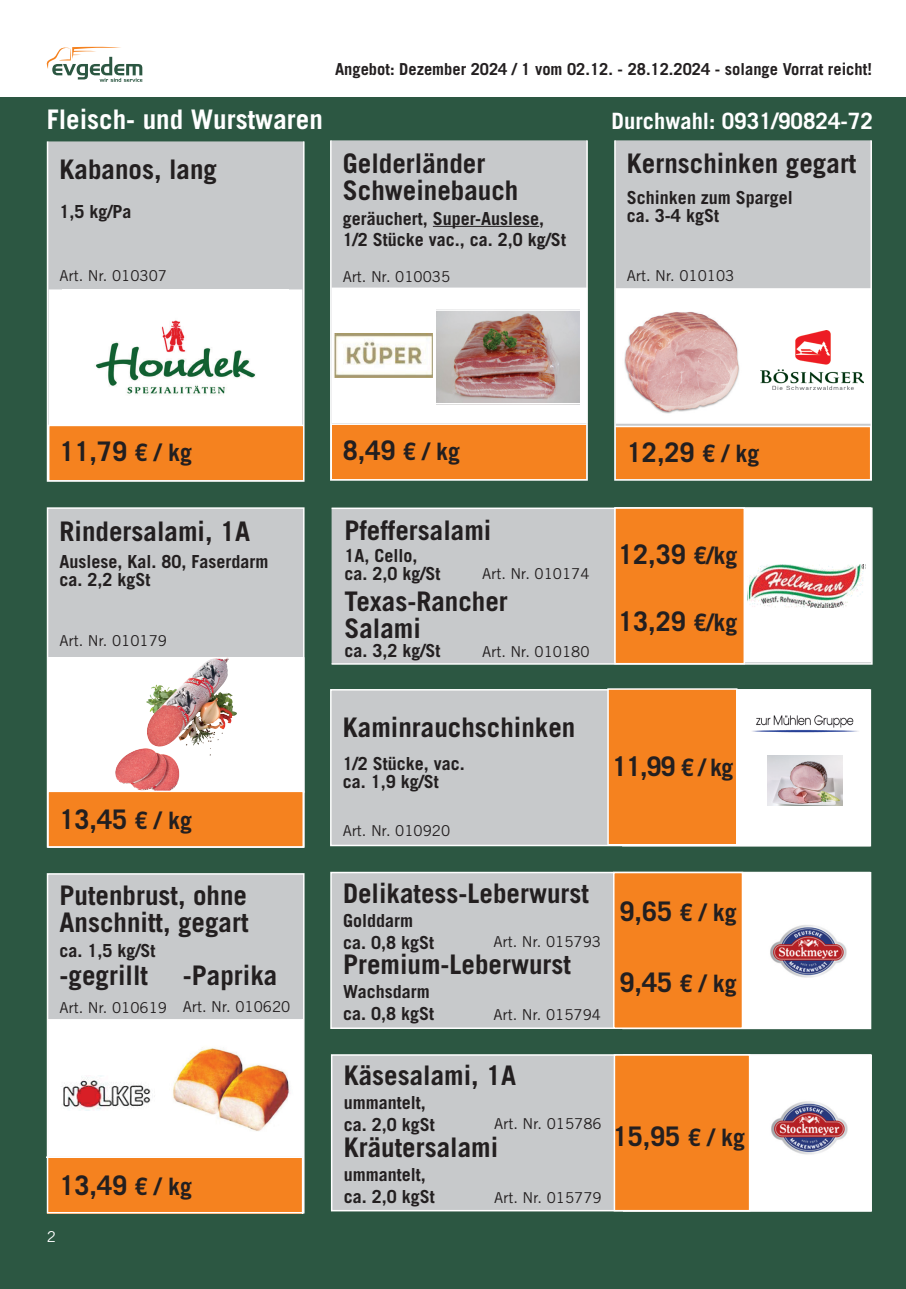
<style>
.page{position:relative;width:906px;height:1289px;background:#fff}
.page>*{position:absolute;margin:0;border:0;box-sizing:border-box;transform-origin:0 0}
.t1{font:700 27px/27px "Trade Gothic LT Std";color:#231f20}
.t2{font:700 27px "Trade Gothic LT Std";color:#fff}
.t3{font:700 22.5px "Trade Gothic LT Std";color:#fff}
.t4{font:700 18px/18px "Trade Gothic LT Std";color:#231f20}
.t5{font:700 16.5px "Trade Gothic LT Std";color:#231f20}
.t6{font:15px "Trade Gothic LT Std";color:#231f20}
.t7{font:15px "Trade Gothic LT Std";color:#fff}
.s1{font-size:24px}
</style>
<div class="page">
<div style="left:0;top:98px;width:906px;height:1190px;background:#2c5742"></div>
<svg style="left:46px;top:46px;width:96px;height:36px"></svg>
<div style="left:330px;top:689px;width:540px;height:157px;background:#c7c9cb;border:2px solid #fff"></div>
<div style="left:622px;top:689px;width:249px;height:157px;background:#fff"></div>
<div style="left:607px;top:688px;width:130px;height:157px;background:#f5821f;border:2px solid #fff"></div>
<img style="left:767px;top:755px;width:76px;height:50px">
<img style="left:745px;top:696px;width:120px;height:37px">
<svg style="left:614px;top:140px;width:258px;height:341px;background:#d3b8a1"></svg>
<div style="left:615px;top:288px;width:256px;height:136px;background:#fff;border:2px solid #fff"></div>
<img style="left:624px;top:312px;width:116px;height:102px">
<img style="left:760px;top:330px;width:103px;height:59px">
<div style="left:331px;top:1054px;width:540px;height:157px;background:#c7c9cb;border:2px solid #fff"></div>
<div style="left:623px;top:1054px;width:249px;height:157px;background:#fff;border:2px solid #fff"></div>
<div style="left:613px;top:1054px;width:137px;height:157px;background:#f5821f;border:2px solid #fff"></div>
<img style="left:771px;top:1101px;width:77px;height:54px">
<div style="left:330px;top:871px;width:540px;height:157px;background:#c7c9cb;border:2px solid #fff"></div>
<div style="left:622px;top:872px;width:249px;height:157px;background:#fff"></div>
<div style="left:613px;top:871px;width:130px;height:157px;background:#f5821f;border:2px solid #fff"></div>
<img style="left:770px;top:925px;width:77px;height:53px">
<svg style="left:330px;top:140px;width:258px;height:341px;background:#d3b79f"></svg>
<hr style="left:433px;top:226px;width:106px;height:1px;background:#231f20">
<div style="left:331px;top:287px;width:256px;height:136px;background:#fff;border:2px solid #fff"></div>
<div style="left:334px;top:326px;width:100px;height:59px;background:linear-gradient(to right,#fff,#fff)"></div>
<img style="left:336px;top:334px;width:95px;height:43px">
<div style="left:333px;top:325px;width:101px;height:61px;border:2px solid #fff"></div>
<img style="left:437px;top:312px;width:142px;height:89px">
<div style="left:434px;top:309px;width:148px;height:95px;border:2px solid #fff"></div>
<svg style="left:46px;top:141px;width:259px;height:341px;background:#d2b79f"></svg>
<div style="left:49px;top:290px;width:252px;height:134px;background:#fff"></div>
<img style="left:95px;top:320px;width:161px;height:74px">
<div style="left:49px;top:289px;width:253px;height:136px;border:2px solid #fff"></div>
<div style="left:47px;top:507px;width:257px;height:340px;background:#c7c9cb;border:2px solid #fff"></div>
<svg style="left:51px;top:660px;width:250px;height:129px;background:#f5e6e4"></svg>
<img style="left:147px;top:660px;width:80px;height:40px">
<div style="left:48px;top:657px;width:256px;height:135px;border:2px solid #fff"></div>
<div style="left:47px;top:790px;width:257px;height:57px;background:#f5821f;border:2px solid #fff"></div>
<div style="left:331px;top:507px;width:542px;height:158px;background:#c7c9cb"></div>
<div style="left:614px;top:507px;width:257px;height:155px;background:#fff;border:2px solid #fff"></div>
<div style="left:614px;top:507px;width:131px;height:157px;background:#f5821f;border:2px solid #fff"></div>
<div style="left:746px;top:509px;width:123px;height:152px;background:#fff"></div>
<img style="left:750px;top:565px;width:112px;height:42px">
<div style="left:48px;top:873px;width:256px;height:339px;background:#c7c9cb"></div>
<div style="left:50px;top:1156px;width:251px;height:54px;background:#f5821f"></div>
<div style="left:47px;top:873px;width:257px;height:340px;border:2px solid #fff"></div>
<div style="left:48px;top:1019px;width:255px;height:137px;background:#fff"></div>
<img style="left:62px;top:1075px;width:93px;height:35px">
<img style="left:173px;top:1047px;width:117px;height:84px">
<p class="t5" style="left:335px;top:59px;width:538px">Angebot: Dezember 2024 / 1 vom 02.12. - 28.12.2024 - solange Vorrat reicht!</p>
<p class="t2" style="left:47px;top:103px;width:277px">Fleisch- und Wurstwaren</p>
<p class="t3" style="left:611px;top:107px;width:263px">Durchwahl: 0931/90824-72</p>
<p class="t1" style="left:60px;top:155px;width:159px">Kabanos, lang</p>
<p class="t4" style="left:60px;top:202px;width:74px">1,5 kg/Pa</p>
<p class="t6" style="left:60px;top:266px;width:109px">Art. Nr. 010307</p>
<p class="t1" style="left:343px;top:149px;width:177px">Gelderländer<br>Schweinebauch</p>
<p class="t4" style="left:343px;top:207px;width:225px;line-height:21.6px">geräuchert, Super-Auslese,<br>1/2 Stücke vac., ca. 2,0 kg/St</p>
<p class="t6" style="left:343px;top:267px;width:109px">Art. Nr. 010035</p>
<p class="t1" style="left:627px;top:149px;width:231px">Kernschinken gegart</p>
<p class="t4" style="left:627px;top:189px;width:167px">Schinken zum Spargel ca. 3-4 kgSt</p>
<p class="t6" style="left:627px;top:266px;width:109px">Art. Nr. 010103</p>
<p class="t1" style="left:60px;top:437px;width:134px">11,79 <span class="s1">€ / kg</span></p>
<p class="t1" style="left:60px;top:517px;width:192px">Rindersalami, 1A</p>
<p class="t4" style="left:60px;top:552px;width:211px">Auslese, Kal. 80, Faserdarm ca. 2,2 kgSt</p>
<p class="t6" style="left:60px;top:632px;width:109px">Art. Nr. 010179</p>
<p class="t1" style="left:60px;top:805px;width:134px">13,45 <span class="s1">€ / kg</span></p>
<p class="t1" style="left:60px;top:881px;width:191px">Putenbrust, ohne<br>Anschnitt, gegart</p>
<p class="t4" style="left:60px;top:941px;width:98px">ca. 1,5 kg/St</p>
<p class="t1" style="left:60px;top:961px;width:90px">-gegrillt</p>
<p class="t1" style="left:183px;top:961px;width:96px">-Paprika</p>
<p class="t6" style="left:60px;top:997px;width:232px">Art. Nr. 010619 Art. Nr. 010620</p>
<p class="t1" style="left:60px;top:1171px;width:134px">13,49 <span class="s1">€ / kg</span></p>
<p class="t7" style="left:47px;top:1227px;width:11px">2</p>
<p class="t1" style="left:343px;top:436px;width:119px">8,49 <span class="s1">€ / kg</span></p>
<p class="t1" style="left:344px;top:516px;width:149px">Pfeffersalami</p>
<p class="t6" style="left:482px;top:565px;width:109px">Art. Nr. 010174</p>
<p class="t1" style="left:344px;top:587px;width:165px">Texas-Rancher<br>Salami</p>
<p class="t4" style="left:344px;top:641px;width:98px">ca. 3,2 kg/St</p>
<p class="t6" style="left:482px;top:642px;width:109px">Art. Nr. 010180</p>
<p class="t4" style="left:344px;top:546px;width:98px">1A, Cello, ca. 2,0 kg/St</p>
<p class="t1" style="left:343px;top:713px;width:234px">Kaminrauchschinken</p>
<p class="t1" style="left:627px;top:438px;width:134px">12,29 <span class="s1">€ / kg</span></p>
<p class="t1" style="left:618px;top:540px;width:121px">12,39 <span class="s1">€/kg</span></p>
<p class="t1" style="left:618px;top:607px;width:121px">13,29 <span class="s1">€/kg</span></p>
<p class="t4" style="left:343px;top:754px;width:124px">1/2 Stücke, vac. ca. 1,9 kg/St</p>
<p class="t1" style="left:612px;top:752px;width:123px">11,99 <span class="s1">€ / kg</span></p>
<p class="t6" style="left:343px;top:821px;width:109px">Art. Nr. 010920</p>
<p class="t1" style="left:343px;top:879px;width:247px">Delikatess-Leberwurst</p>
<p class="t4" style="left:343px;top:909px;width:93px;line-height:22px">Golddarm ca. 0,8 kgSt</p>
<p class="t6" style="left:493px;top:932px;width:109px">Art. Nr. 015793</p>
<p class="t1" style="left:343px;top:950px;width:229px">Premium-Leberwurst</p>
<p class="t4" style="left:343px;top:982px;width:88px">Wachsdarm</p>
<p class="t4" style="left:343px;top:1004px;width:93px">ca. 0,8 kgSt</p>
<p class="t6" style="left:493px;top:1005px;width:109px">Art. Nr. 015794</p>
<p class="t1" style="left:619px;top:897px;width:119px">9,65 <span class="s1">€ / kg</span></p>
<p class="t1" style="left:619px;top:968px;width:119px">9,45 <span class="s1">€ / kg</span></p>
<p class="t1" style="left:344px;top:1061px;width:174px">Käsesalami, 1A</p>
<p class="t4" style="left:344px;top:1091px;width:93px;line-height:22px">ummantelt, ca. 2,0 kgSt</p>
<p class="t6" style="left:494px;top:1114px;width:109px">Art. Nr. 015786</p>
<p class="t1" style="left:344px;top:1132px;width:156px">Kräutersalami</p>
<p class="t4" style="left:344px;top:1164px;width:84px">ummantelt,</p>
<p class="t4" style="left:344px;top:1187px;width:93px">ca. 2,0 kgSt</p>
<p class="t6" style="left:494px;top:1188px;width:109px">Art. Nr. 015779</p>
<p class="t1" style="left:612px;top:1122px;width:134px">15,95 <span class="s1">€ / kg</span></p>
</div>
